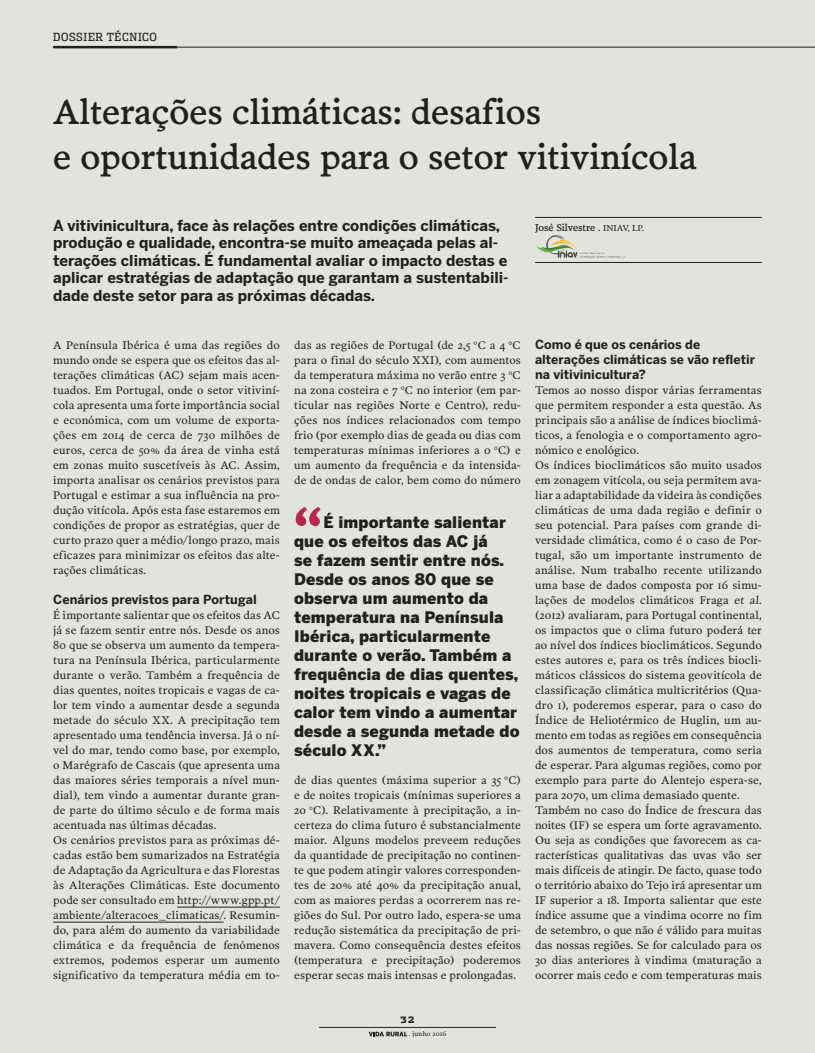
<style>
.page{position:relative;width:815px;height:1053px;background:#fff}
.page>*{position:absolute;margin:0;border:0;box-sizing:border-box;transform-origin:0 0}
.t1{font:700 52.25px "Poynter Text";color:#b6274b}
.t2{font:35px/45px "Poynter Text Roman Four";color:#231f20}
.t3{font:900 15.75px/19px "Benton Sans";letter-spacing:.01em;color:#231f20}
.t4{font:700 15px/17.5px "Benton Sans";color:#231f20}
.t5{font:700 12.5px/15px "Benton Sans";letter-spacing:.005em;color:#231f20}
.t6{font:11.25px/15px "Poynter Text Roman Two";letter-spacing:.005em;color:#231f20;text-align:justify}
.t7{font:11.25px "Dispatch Cond";letter-spacing:.055em;color:#231f20}
.t8{font:10px "Poynter Text Roman Four";color:#231f20}
.t9{font:900 8.75px "Dispatch";color:#231f20}
.t10{font:6.75px "Poynter Text Roman Two";letter-spacing:.025em;color:#231f20}
.s1{font-family:"Poynter Text Roman Two"}
.s2{font-family:"Poynter Text Roman Two";font-size:8.75px}
</style>
<div class="page">
<div style="left:0;top:0;width:815px;height:1052px;background:#e3e3dd"></div>
<hr style="left:53px;top:46px;width:124px;height:2px;background:#231f20">
<svg style="left:369px;top:1031px;width:38px;height:5px"></svg>
<hr style="left:319px;top:1027px;width:177px;height:1px;background:#231f20">
<hr style="left:177px;top:906px;width:103px;height:1px;background:#231f20">
<hr style="left:53px;top:921px;width:171px;height:1px;background:#231f20">
<hr style="left:535px;top:217px;width:227px;height:1px;background:#231f20">
<hr style="left:535px;top:262px;width:227px;height:1px;background:#231f20">
<img style="left:536px;top:235px;width:89px;height:23px">
<hr style="left:177px;top:47px;width:638px;height:1px;background:#231f20">
<hr style="left:814px;top:483px;width:1px;height:569px;background:#d1d2d4">
<p class="t7" style="left:53px;top:30px;width:105px">DOSSIER TÉCNICO</p>
<p class="t7" style="left:53px;top:30px;width:49px">CABEÇA</p>
<h2 class="t2" style="left:53px;top:88px;width:645px">Alterações climáticas: desafios<br>e oportunidades para o setor vitivinícola</h2>
<p class="t4" style="left:53px;top:216px;width:457px">A vitivinicultura, face às relações entre condições climáticas, produção e qualidade, encontra-se muito ameaçada pelas al&shy;terações climáticas. É fundamental avaliar o impacto destas e aplicar estratégias de adaptação que garantam a sustentabili&shy;dade deste setor para as próximas décadas.</p>
<p class="t8" style="left:535px;top:221px;width:111px">José Silvestre <span class="s1">.</span> <span class="s2">INIAV, I.P.</span></p>
<p class="t6" style="left:53px;top:337px;width:228px">A Península Ibérica é uma das regiões do mundo onde se espera que os efeitos das al&shy;terações climáticas (AC) sejam mais acen&shy;tuados. Em Portugal, onde o setor vitiviní&shy;cola apresenta uma forte importância social e económica, com um volume de exporta&shy;ções em 2014 de cerca de 730 milhões de euros, cerca de 50% da área de vinha está em zonas muito suscetíveis às AC. Assim, importa analisar os cenários previstos para Portugal e estimar a sua influência na pro&shy;dução vitícola. Após esta fase estaremos em condições de propor as estratégias, quer de curto prazo quer a médio/longo prazo, mais eficazes para minimizar os efeitos das alte&shy;rações climáticas.</p>
<p class="t5" style="left:53px;top:592px;width:205px">Cenários previstos para Portugal</p>
<p class="t6" style="left:53px;top:607px;width:228px;text-align:left">É importante salientar que os efeitos das AC já se fazem sentir entre nós. Desde os anos 80 que se observa um aumento da tempera&shy;tura na Península Ibérica, particularmente durante o verão. Também a frequência de dias quentes, noites tropicais e vagas de ca&shy;lor tem vindo a aumentar desde a segunda metade do século XX. A precipitação tem apresentado uma tendência inversa. Já o ní&shy;vel do mar, tendo como base, por exemplo, o Marégrafo de Cascais (que apresenta uma das maiores séries temporais a nível mun&shy;dial), tem vindo a aumentar durante gran&shy;de parte do último século e de forma mais acentuada nas últimas décadas.<br>Os cenários previstos para as próximas dé&shy;cadas estão bem sumarizados na Estratégia de Adaptação da Agricultura e das Florestas às Alterações Climáticas. Este documento pode ser consultado em http://www.gpp.pt/ ambiente/alteracoes_climaticas/. Resumin&shy;do, para além do aumento da variabilidade climática e da frequência de fenómenos extremos, podemos esperar um aumento significativo da temperatura média em to-</p>
<p class="t6" style="left:294px;top:337px;width:228px">das as regiões de Portugal (de 2,5 °C a 4 °C para o final do século XXI), com aumentos da temperatura máxima no verão entre 3 °C na zona costeira e 7 °C no interior (em par&shy;ticular nas regiões Norte e Centro), redu&shy;ções nos índices relacionados com tempo frio (por exemplo dias de geada ou dias com temperaturas mínimas inferiores a 0 °C) e um aumento da frequência e da intensida&shy;de de ondas de calor, bem como do número</p>
<h1 class="t1" style="left:294px;top:503px;width:30px">“</h1>
<p class="t3" style="left:294px;top:512px;width:227px;text-indent:29px">É importante salientar que os efeitos das AC já<br>se fazem sentir entre nós.<br>Desde os anos 80 que se observa um aumento da temperatura na Península<br>Ibérica, particularmente durante o verão. Também a frequência de dias quentes, noites tropicais e vagas de calor tem vindo a aumentar desde a segunda metade do século XX.”</p>
<p class="t6" style="left:294px;top:772px;width:228px">de dias quentes (máxima superior a 35 °C) e de noites tropicais (mínimas superiores a 20 °C). Relativamente à precipitação, a in&shy;certeza do clima futuro é substancialmente maior. Alguns modelos preveem reduções da quantidade de precipitação no continen&shy;te que podem atingir valores corresponden&shy;tes de 20% até 40% da precipitação anual, com as maiores perdas a ocorrerem nas re&shy;giões do Sul. Por outro lado, espera-se uma redução sistemática da precipitação de pri&shy;mavera. Como consequência destes efeitos (temperatura e precipitação) poderemos esperar secas mais intensas e prolongadas.</p>
<p class="t9" style="left:400px;top:1013px;width:16px">32</p>
<p class="t10" style="left:409px;top:1029px;width:39px">. junho 2016</p>
<p class="t5" style="left:535px;top:337px;width:222px">Como é que os cenários de alterações climáticas se vão refletir na vitivinicultura?</p>
<p class="t6" style="left:535px;top:382px;width:229px;text-align:left">Temos ao nosso dispor várias ferramentas que permitem responder a esta questão. As principais são a análise de índices bioclimá&shy;ticos, a fenologia e o comportamento agro&shy;nómico e enológico.<br>Os índices bioclimáticos são muito usados em zonagem vitícola, ou seja permitem ava&shy;liar a adaptabilidade da videira às condições climáticas de uma dada região e definir o seu potencial. Para países com grande di&shy;versidade climática, como é o caso de Por&shy;tugal, são um importante instrumento de análise. Num trabalho recente utilizando uma base de dados composta por 16 simu&shy;lações de modelos climáticos Fraga et al. (2012) avaliaram, para Portugal continental, os impactos que o clima futuro poderá ter ao nível dos índices bioclimáticos. Segundo estes autores e, para os três índices biocli&shy;máticos clássicos do sistema geovitícola de classificação climática multicritérios (Qua&shy;dro 1), poderemos esperar, para o caso do Índice de Heliotérmico de Huglin, um au&shy;mento em todas as regiões em consequência dos aumentos de temperatura, como seria de esperar. Para algumas regiões, como por exemplo para parte do Alentejo espera-se, para 2070, um clima demasiado quente.<br>Também no caso do Índice de frescura das noites (IF) se espera um forte agravamento.<br>Ou seja as condições que favorecem as ca&shy;racterísticas qualitativas das uvas vão ser mais difíceis de atingir. De facto, quase todo o território abaixo do Tejo irá apresentar um IF superior a 18. Importa salientar que este índice assume que a vindima ocorre no fim de setembro, o que não é válido para muitas das nossas regiões. Se for calculado para os 30 dias anteriores à vindima (maturação a ocorrer mais cedo e com temperaturas mais</p>
</div>
